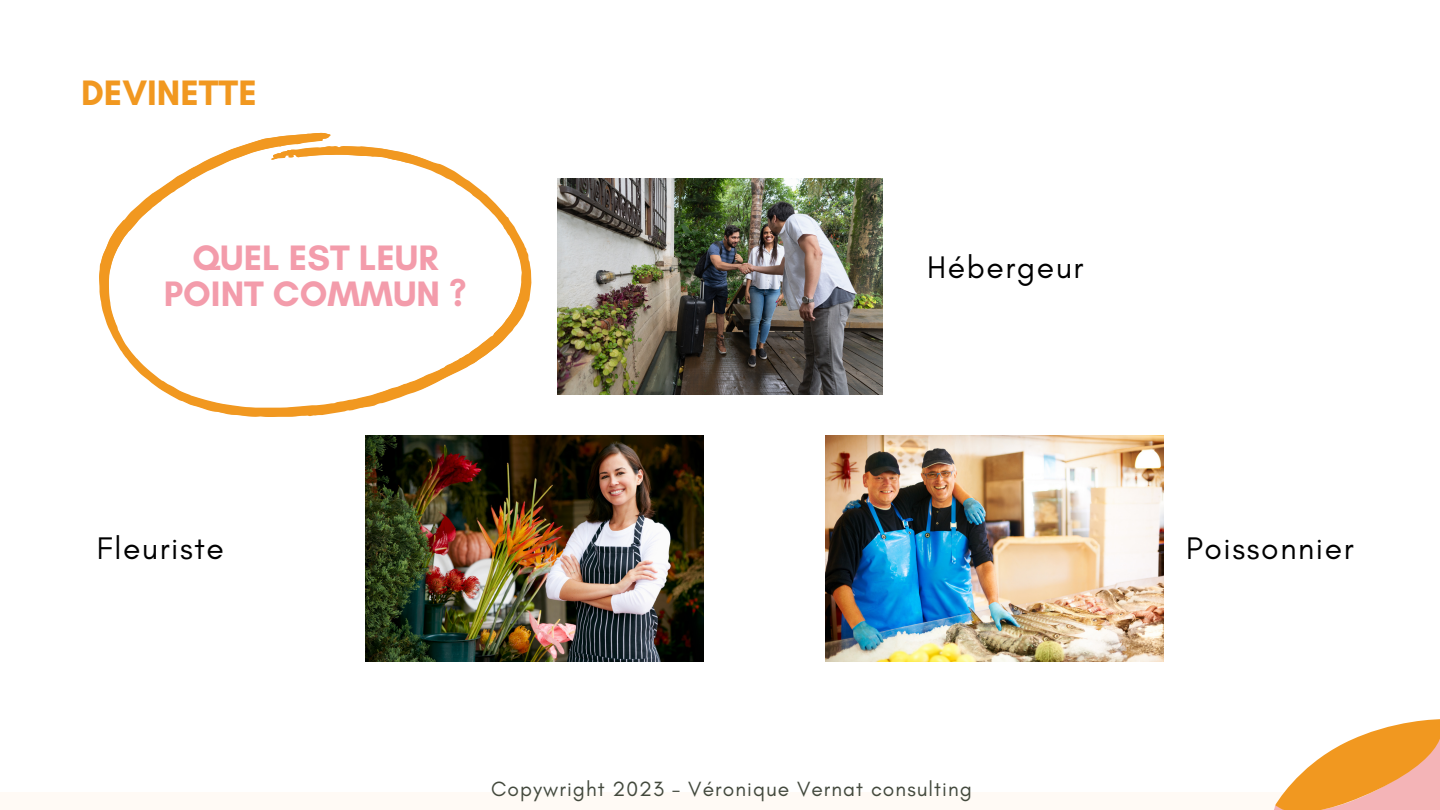
<style>
.page{position:relative;width:1440px;height:810px;background:#fff}
.page>*{position:absolute;margin:0;border:0;box-sizing:border-box;transform-origin:0 0}
.t1{font:700 36px "Glacial Indifference";color:#f39cab}
.t2{font:700 36px "Glacial Indifference";color:#f19820}
.t3{font:31.8px "Glacial Indifference";letter-spacing:.05em;color:#000}
.t4{font:21px "Glacial Indifference";letter-spacing:.05em;color:#43493d}
</style>
<div class="page">
<div style="left:0;top:793px;width:1440px;height:17px;background:#fffaf5"></div>
<svg style="left:1274px;top:719px;width:166px;height:91px"></svg>
<img style="left:365px;top:436px;width:338px;height:225px">
<img style="left:825px;top:436px;width:338px;height:225px">
<img style="left:557px;top:178px;width:326px;height:217px">
<svg style="left:99px;top:133px;width:431px;height:284px"></svg>
<svg style="left:275px;top:155px;width:6px;height:3px"></svg>
<p class="t2" style="left:81px;top:71px;width:177px">DEVINETTE</p>
<p class="t1" style="left:192px;top:235px;width:247px">QUEL EST LEUR</p>
<p class="t1" style="left:164px;top:271px;width:304px">POINT COMMUN ?</p>
<p class="t3" style="left:927px;top:248px;width:158px">Hébergeur</p>
<p class="t3" style="left:97px;top:529px;width:128px">Fleuriste</p>
<p class="t3" style="left:1186px;top:529px;width:169px">Poissonnier</p>
<p class="t4" style="left:491px;top:776px;width:482px">Copywright 2023 - Véronique Vernat consulting</p>
</div>
